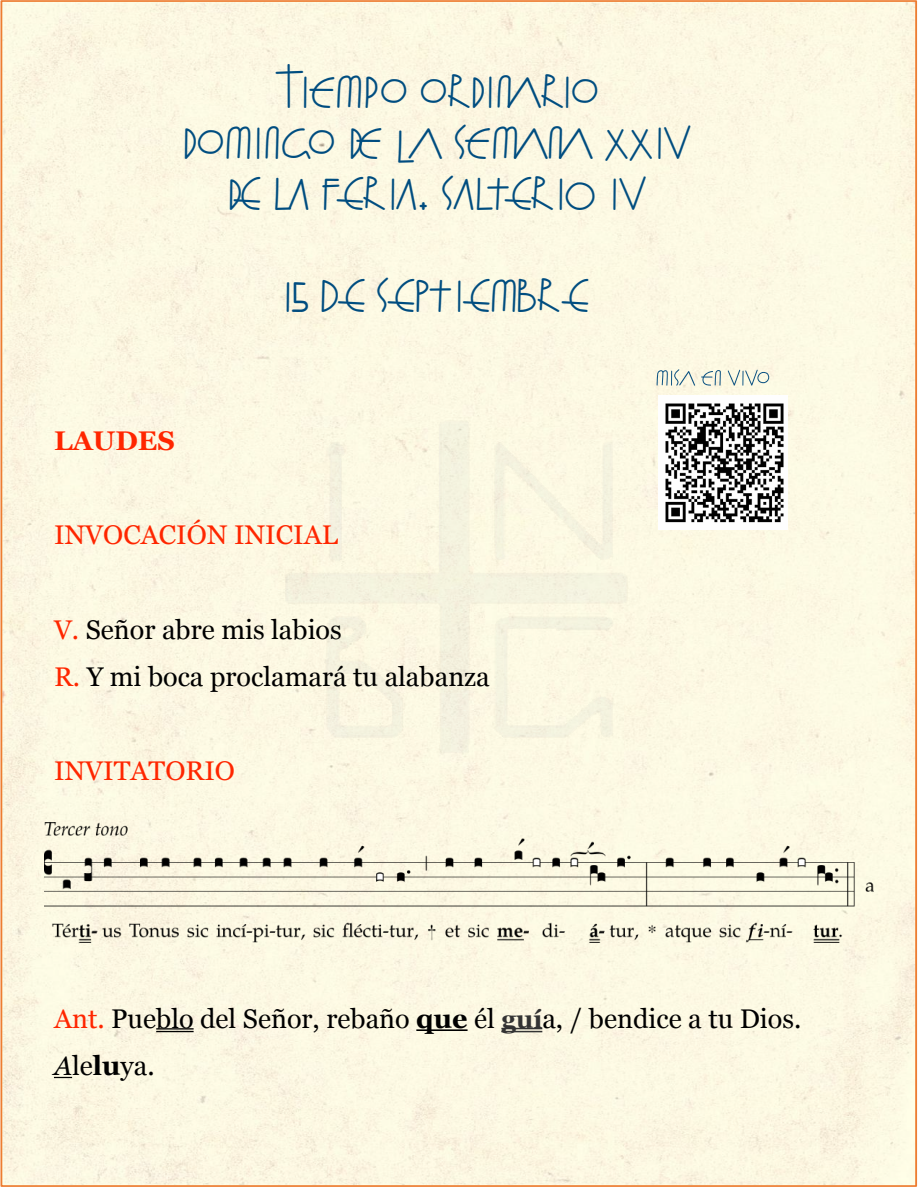
<style>
.page{position:relative;width:918px;height:1188px;background:#fff}
.page>*{position:absolute;margin:0;border:0;box-sizing:border-box;transform-origin:0 0}
.t1{font:45px/51px "Fray Gabriel";letter-spacing:-.015em;color:#004d80;text-align:center}
.t2{font:27px/47.2px "Georgia";color:#000}
.t3{font:27px "Georgia";color:#ff2600}
.t4{font:700 27px "Georgia";color:#ff2600}
.s1{color:#ff2600}
.s2{font-weight:700}
.s3{font-weight:700;font-size:25.5px;color:#333}
.s4{font-style:italic}
</style>
<div class="page">
<div style="left:4px;top:3px;width:910px;height:1181px;background:#fcf8e3"></div>
<img style="left:271px;top:416px;width:375px;height:355px">
<hr style="left:156px;top:1028px;width:38px;height:2px;background:#000">
<hr style="left:156px;top:1031px;width:38px;height:1px;background:#000">
<hr style="left:416px;top:1029px;width:52px;height:2px;background:#000">
<hr style="left:501px;top:1028px;width:41px;height:1px;background:#333">
<hr style="left:501px;top:1031px;width:41px;height:1px;background:#333">
<svg style="left:54px;top:1077px;width:18px;height:1px"></svg>
<img style="left:45px;top:822px;width:828px;height:120px">
<svg style="left:657px;top:369px;width:38px;height:17px"></svg>
<svg style="left:701px;top:370px;width:20px;height:16px"></svg>
<svg style="left:728px;top:370px;width:41px;height:16px"></svg>
<img style="left:658px;top:396px;width:130px;height:134px">
<h1 class="t1" style="left:183px;top:64px;width:511px">TIEMPO ORDINARIO<br>DOMINGO DE LA SEMANA XXIV<br>DE LA FERIA. SALTERIO IV</h1>
<p class="t4" style="left:54px;top:420px;width:122px">LAUDES</p>
<h1 class="t1" style="left:287px;top:268px;width:303px">15 DE SEPTIEMBRE</h1>
<p class="t3" style="left:54px;top:515px;width:286px">INVOCACIÓN INICIAL</p>
<p class="t2" style="left:54px;top:605px;width:437px"><span class="s1">V.</span> Señor abre mis labios<br><span class="s1">R.</span> Y mi boca proclamará tu alabanza</p>
<p class="t3" style="left:54px;top:751px;width:183px">INVITATORIO</p>
<p class="t2" style="left:54px;top:994px;width:749px"><span class="s1">Ant.</span> Pueblo del Señor, rebaño <span class="s2">que</span> él <span class="s3">guí</span>a, / bendice a tu Dios.<br><span class="s4">A</span>le<span class="s2">lu</span>ya.</p>
</div>
